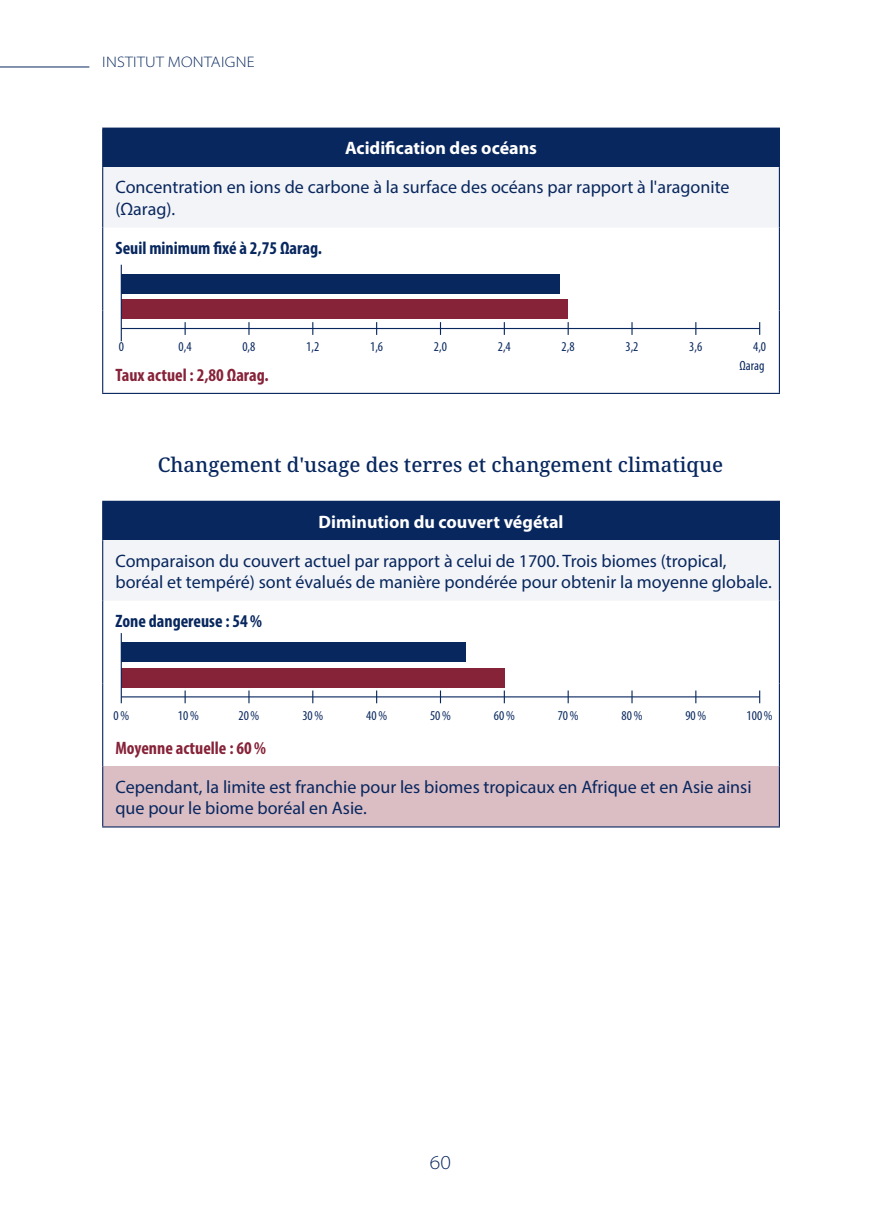
<style>
.page{position:relative;width:881px;height:1212px;background:#fff}
.page>*{position:absolute;margin:0;border:0;box-sizing:border-box;transform-origin:0 0}
.t1{font:500 20.25px "Noto Serif";color:#08275e}
.t2{font:300 semi-expanded 19.8px "Myriad Pro";color:#08275e}
.t3{font:18px/21.4px "Myriad Pro";color:#08275e}
.t4{font:700 18px "Myriad Pro";color:#fff}
.t5{font:700 condensed 18px "Myriad Pro";color:#08275e}
.t6{font:700 condensed 18px "Myriad Pro";color:#872339}
.t7{font:300 semi-expanded 15.3px "Myriad Pro";letter-spacing:.02em;color:#08275e}
.t8{font:condensed 13.5px/19.1px "Myriad Pro";color:#08275e;text-align:right}
</style>
<div class="page">
<hr style="left:0;top:67px;width:89px;height:1px;background:#08275e">
<div style="left:103px;top:128px;width:676px;height:39px;background:#08275e"></div>
<div style="left:103px;top:167px;width:676px;height:61px;background:#f3f4f7"></div>
<svg style="left:103px;top:228px;width:675px;height:165px"></svg>
<hr style="left:102px;top:128px;width:677px;height:1px;background:#08275e">
<hr style="left:102px;top:129px;width:1px;height:38px;background:#08275e">
<hr style="left:102px;top:167px;width:1px;height:61px;background:#08275e">
<hr style="left:778px;top:167px;width:1px;height:61px;background:#08275e">
<hr style="left:102px;top:228px;width:1px;height:82px;background:#08275e">
<hr style="left:778px;top:228px;width:1px;height:82px;background:#08275e">
<hr style="left:102px;top:310px;width:1px;height:83px;background:#08275e">
<hr style="left:778px;top:310px;width:1px;height:83px;background:#08275e">
<hr style="left:102px;top:393px;width:677px;height:1px;background:#08275e">
<svg style="left:184px;top:322px;width:2px;height:13px"></svg>
<svg style="left:248px;top:322px;width:1px;height:13px"></svg>
<svg style="left:312px;top:322px;width:1px;height:13px"></svg>
<svg style="left:376px;top:322px;width:1px;height:13px"></svg>
<svg style="left:440px;top:322px;width:1px;height:13px"></svg>
<svg style="left:503px;top:322px;width:1px;height:13px"></svg>
<svg style="left:567px;top:322px;width:1px;height:13px"></svg>
<svg style="left:631px;top:322px;width:1px;height:13px"></svg>
<svg style="left:695px;top:322px;width:1px;height:13px"></svg>
<svg style="left:758px;top:322px;width:2px;height:13px"></svg>
<hr style="left:121px;top:328px;width:638px;height:1px;background:#08275e">
<div style="left:121px;top:274px;width:439px;height:19px;background:#08275e"></div>
<div style="left:121px;top:300px;width:447px;height:19px;background:#872339"></div>
<hr style="left:121px;top:265px;width:1px;height:76px;background:#08275e">
<div style="left:103px;top:501px;width:676px;height:39px;background:#08275e"></div>
<div style="left:103px;top:540px;width:676px;height:61px;background:#f3f4f7"></div>
<svg style="left:103px;top:601px;width:658px;height:165px"></svg>
<div style="left:103px;top:766px;width:676px;height:61px;background:#dbbdc4"></div>
<hr style="left:102px;top:501px;width:677px;height:1px;background:#08275e">
<hr style="left:102px;top:502px;width:1px;height:38px;background:#08275e">
<hr style="left:102px;top:540px;width:1px;height:61px;background:#08275e">
<hr style="left:778px;top:540px;width:1px;height:61px;background:#08275e">
<hr style="left:102px;top:601px;width:1px;height:83px;background:#08275e">
<hr style="left:778px;top:601px;width:1px;height:83px;background:#08275e">
<hr style="left:102px;top:684px;width:1px;height:82px;background:#08275e">
<hr style="left:778px;top:684px;width:1px;height:82px;background:#08275e">
<hr style="left:102px;top:766px;width:1px;height:60px;background:#08275e">
<hr style="left:778px;top:766px;width:1px;height:60px;background:#08275e">
<hr style="left:102px;top:826px;width:677px;height:1px;background:#08275e">
<svg style="left:184px;top:690px;width:2px;height:13px"></svg>
<svg style="left:248px;top:690px;width:1px;height:13px"></svg>
<svg style="left:312px;top:690px;width:1px;height:13px"></svg>
<svg style="left:376px;top:690px;width:1px;height:13px"></svg>
<svg style="left:440px;top:690px;width:1px;height:13px"></svg>
<svg style="left:503px;top:690px;width:1px;height:13px"></svg>
<svg style="left:567px;top:690px;width:1px;height:13px"></svg>
<svg style="left:631px;top:690px;width:1px;height:13px"></svg>
<svg style="left:695px;top:690px;width:1px;height:13px"></svg>
<svg style="left:758px;top:690px;width:2px;height:13px"></svg>
<hr style="left:121px;top:696px;width:638px;height:1px;background:#08275e">
<div style="left:121px;top:643px;width:345px;height:19px;background:#08275e"></div>
<div style="left:121px;top:668px;width:383px;height:19px;background:#872339"></div>
<hr style="left:121px;top:633px;width:1px;height:70px;background:#08275e">
<p class="t7" style="left:102px;top:53px;width:154px">INSTITUT MONTAIGNE</p>
<p class="t4" style="left:345px;top:137px;width:193px">Acidification des océans</p>
<p class="t3" style="left:115px;top:176px;width:615px">Concentration en ions de carbone à la surface des océans par rapport à l'aragonite (Ωarag).</p>
<p class="t5" style="left:115px;top:237px;width:208px">Seuil minimum fixé à 2,75 Ωarag.</p>
<p class="t8" style="left:119px;top:337px;width:7px">0</p>
<p class="t8" style="left:178px;top:337px;width:15px">0,4</p>
<p class="t8" style="left:242px;top:337px;width:15px">0,8</p>
<p class="t8" style="left:306px;top:337px;width:15px">1,2</p>
<p class="t8" style="left:370px;top:337px;width:15px">1,6</p>
<p class="t8" style="left:434px;top:337px;width:15px">2,0</p>
<p class="t8" style="left:497px;top:337px;width:15px">2,4</p>
<p class="t8" style="left:561px;top:337px;width:15px">2,8</p>
<p class="t8" style="left:625px;top:337px;width:15px">3,2</p>
<p class="t8" style="left:689px;top:337px;width:15px">3,6</p>
<p class="t8" style="left:739px;top:337px;width:28px">4,0<br>Ωarag</p>
<p class="t6" style="left:115px;top:363px;width:155px">Taux actuel : 2,80 Ωarag.</p>
<p class="t1" style="left:158px;top:451px;width:566px">Changement d'usage des terres et changement climatique</p>
<p class="t4" style="left:318px;top:510px;width:246px">Diminution du couvert végétal</p>
<p class="t3" style="left:115px;top:549px;width:657px">Comparaison du couvert actuel par rapport à celui de 1700. Trois biomes (tropical, boréal et tempéré) sont évalués de manière pondérée pour obtenir la moyenne globale.</p>
<p class="t5" style="left:115px;top:610px;width:148px">Zone dangereuse : 54%</p>
<p class="t8" style="left:113px;top:705px;width:17px">0%</p>
<p class="t8" style="left:178px;top:705px;width:22px">10%</p>
<p class="t8" style="left:238px;top:705px;width:22px">20%</p>
<p class="t8" style="left:302px;top:705px;width:22px">30%</p>
<p class="t8" style="left:366px;top:705px;width:22px">40%</p>
<p class="t8" style="left:430px;top:705px;width:22px">50%</p>
<p class="t8" style="left:493px;top:705px;width:22px">60%</p>
<p class="t8" style="left:557px;top:705px;width:22px">70%</p>
<p class="t8" style="left:621px;top:705px;width:22px">80%</p>
<p class="t8" style="left:685px;top:705px;width:22px">90%</p>
<p class="t8" style="left:746px;top:705px;width:27px">100%</p>
<p class="t6" style="left:115px;top:736px;width:152px">Moyenne actuelle : 60%</p>
<p class="t3" style="left:115px;top:776px;width:637px">Cependant, la limite est franchie pour les biomes tropicaux en Afrique et en Asie ainsi que pour le biome boréal en Asie.</p>
<p class="t2" style="left:430px;top:1151px;width:22px">60</p>
</div>
